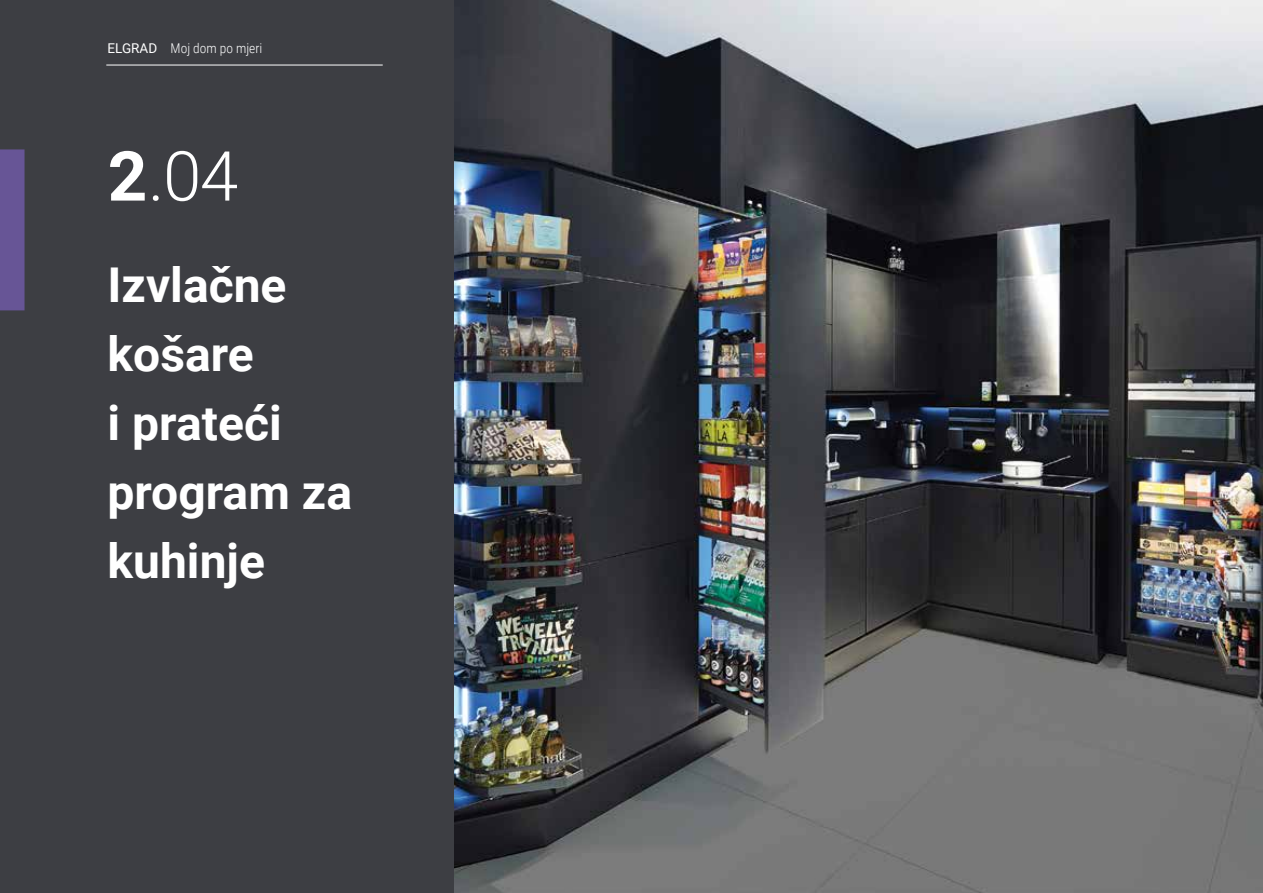
<style>
.page{position:relative;width:1263px;height:893px;background:#fff}
.page>*{position:absolute;margin:0;border:0;box-sizing:border-box;transform-origin:0 0}
.t1{font:300 69px "Roboto";color:#fff}
.t2{font:700 48px/69px "Roboto";color:#fff}
.t3{font:300 13.5px "Roboto Condensed";color:#fff}
.s1{font-family:"Roboto";font-weight:400}
.s2{font-weight:700}
</style>
<div class="page">
<div style="left:0;top:0;width:454px;height:893px;background:#3d3e43"></div>
<div style="left:0;top:149px;width:25px;height:161px;background:#675596"></div>
<img style="left:454px;top:0;width:809px;height:893px">
<hr style="left:106px;top:65px;width:277px;height:1px;background:#fff">
<p class="t3" style="left:108px;top:38px;width:156px"><span class="s1">ELGRAD</span> Moj dom po mjeri</p>
<h1 class="t1" style="left:108px;top:128px;width:132px"><span class="s2">2</span>.04</h1>
<p class="t2" style="left:108px;top:249px;width:246px">Izvlačne košare<br>i prateći program za kuhinje</p>
</div>
